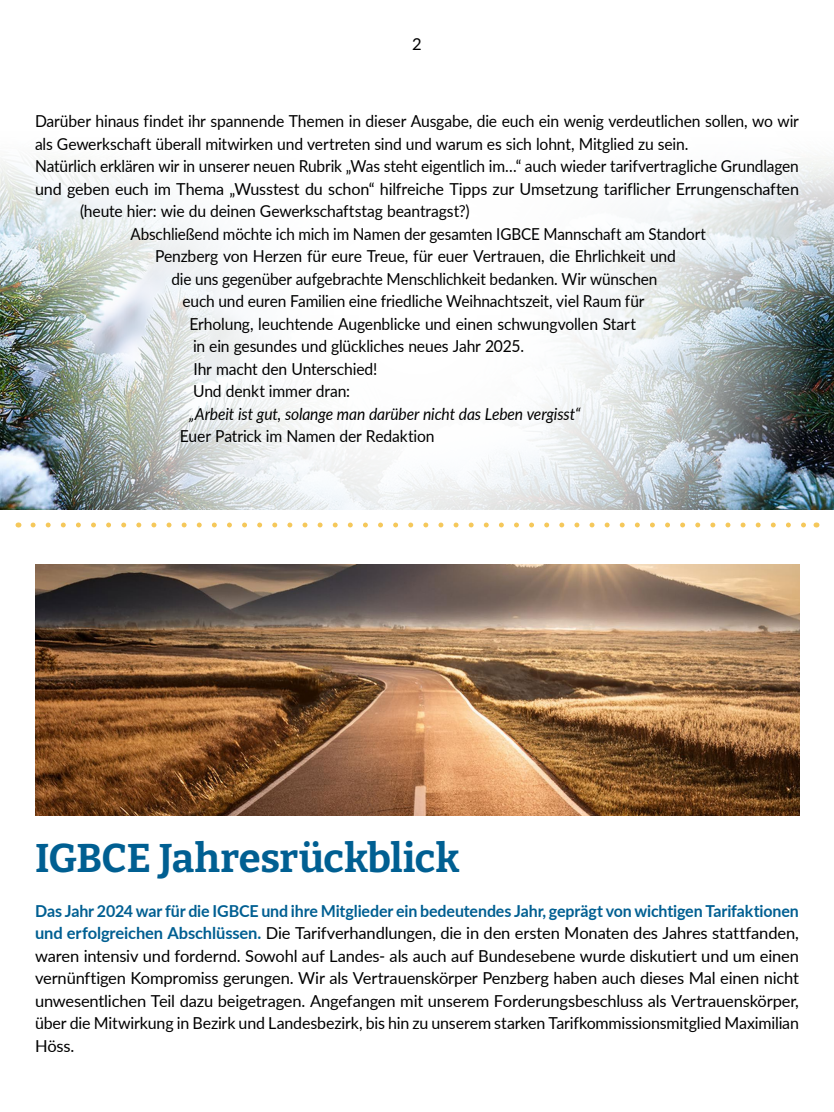
<style>
.page{position:relative;width:834px;height:1112px;background:#fff}
.page>*{position:absolute;margin:0;border:0;box-sizing:border-box;transform-origin:0 0}
.Überschrift-80pt{font:700 40px "Bitter";letter-spacing:-.01em;color:#005f92}
.Grundschrift{font:16.5px/22.5px "Lato";letter-spacing:-.01em;color:#000;text-align:justify}
.Grundschrift-2{font:16.5px/22.5px "Lato";letter-spacing:-.01em;color:#000;scale:.95 1}
.Grundschrift-3{font:16.5px "Lato";letter-spacing:-.01em;color:#000;scale:.94 1}
.Grundschrift-4{font:16.5px "Lato";letter-spacing:-.01em;color:#000;scale:.92 1}
.Grundschrift-5{font:16.5px "Lato";letter-spacing:-.01em;color:#000;scale:.93 1}
.Grundschrift-6{font:italic 16.5px "Lato";letter-spacing:-.01em;color:#000;scale:.95 1}
.s1{font-weight:700;color:#005f92}
</style>
<div class="page">
<svg style="left:33px;top:522px;width:773px;height:6px"></svg>
<img style="left:0;top:160px;width:834px;height:350px">
<img style="left:35px;top:564px;width:764px;height:252px">
<p class="Grundschrift" style="left:412px;top:32px;width:11px">2</p>
<p class="Grundschrift-2" style="left:35px;top:109px;width:806px">Darüber hinaus findet ihr spannende Themen in dieser Ausgabe, die euch ein wenig verdeutlichen sollen, wo wir als Gewerkschaft überall mitwirken und vertreten sind und warum es sich lohnt, Mitglied zu sein.</p>
<p class="Grundschrift-3" style="left:35px;top:154px;width:814px">Natürlich erklären wir in unserer neuen Rubrik „Was steht eigentlich im…“ auch wieder tarifvertragliche Grundlagen</p>
<p class="Grundschrift" style="left:35px;top:177px;width:766px">und geben euch im Thema „Wusstest du schon“ hilfreiche Tipps zur Umsetzung tariflicher Errungenschaften</p>
<p class="Grundschrift-2" style="left:80px;top:199px;width:412px">(heute hier: wie du deinen Gewerkschaftstag beantragst?)</p>
<p class="Grundschrift-4" style="left:130px;top:222px;width:627px">Abschließend möchte ich mich im Namen der gesamten IGBCE Mannschaft am Standort</p>
<p class="Grundschrift-2" style="left:155px;top:244px;width:550px">Penzberg von Herzen für eure Treue, für euer Vertrauen, die Ehrlichkeit und</p>
<p class="Grundschrift-5" style="left:172px;top:267px;width:524px">die uns gegenüber aufgebrachte Menschlichkeit bedanken. Wir wünschen</p>
<p class="Grundschrift-3" style="left:182px;top:289px;width:493px">euch und euren Familien eine friedliche Weihnachtszeit, viel Raum für</p>
<p class="Grundschrift-2" style="left:190px;top:312px;width:471px">Erholung, leuchtende Augenblicke und einen schwungvollen Start</p>
<p class="Grundschrift-2" style="left:193px;top:334px;width:350px">in ein gesundes und glückliches neues Jahr 2025.</p>
<p class="Grundschrift-2" style="left:194px;top:357px;width:195px">Ihr macht den Unterschied!</p>
<p class="Grundschrift-2" style="left:193px;top:379px;width:167px">Und denkt immer dran:</p>
<p class="Grundschrift-6" style="left:189px;top:402px;width:414px">„Arbeit ist gut, solange man darüber nicht das Leben vergisst“</p>
<p class="Grundschrift-2" style="left:180px;top:424px;width:269px">Euer Patrick im Namen der Redaktion</p>
<p class="Überschrift-80pt" style="left:35px;top:825px;width:426px">IGBCE Jahresrückblick</p>
<p class="Grundschrift" style="left:35px;top:899px;width:766px"><span class="s1">Das Jahr 2024 war für die IGBCE und ihre Mitglieder ein bedeutendes Jahr, geprägt von wichtigen Tarifaktionen und erfolgreichen Abschlüssen.</span> Die Tarifverhandlungen, die in den ersten Monaten des Jahres stattfanden, waren intensiv und fordernd. Sowohl auf Landes- als auch auf Bundesebene wurde diskutiert und um einen vernünftigen Kompromiss gerungen. Wir als Vertrauenskörper Penzberg haben auch dieses Mal einen nicht unwesentlichen Teil dazu beigetragen. Angefangen mit unserem Forderungsbeschluss als Vertrauenskörper, über die Mitwirkung in Bezirk und Landesbezirk, bis hin zu unserem starken Tarifkommissionsmitglied Maximilian Höss.</p>
</div>
